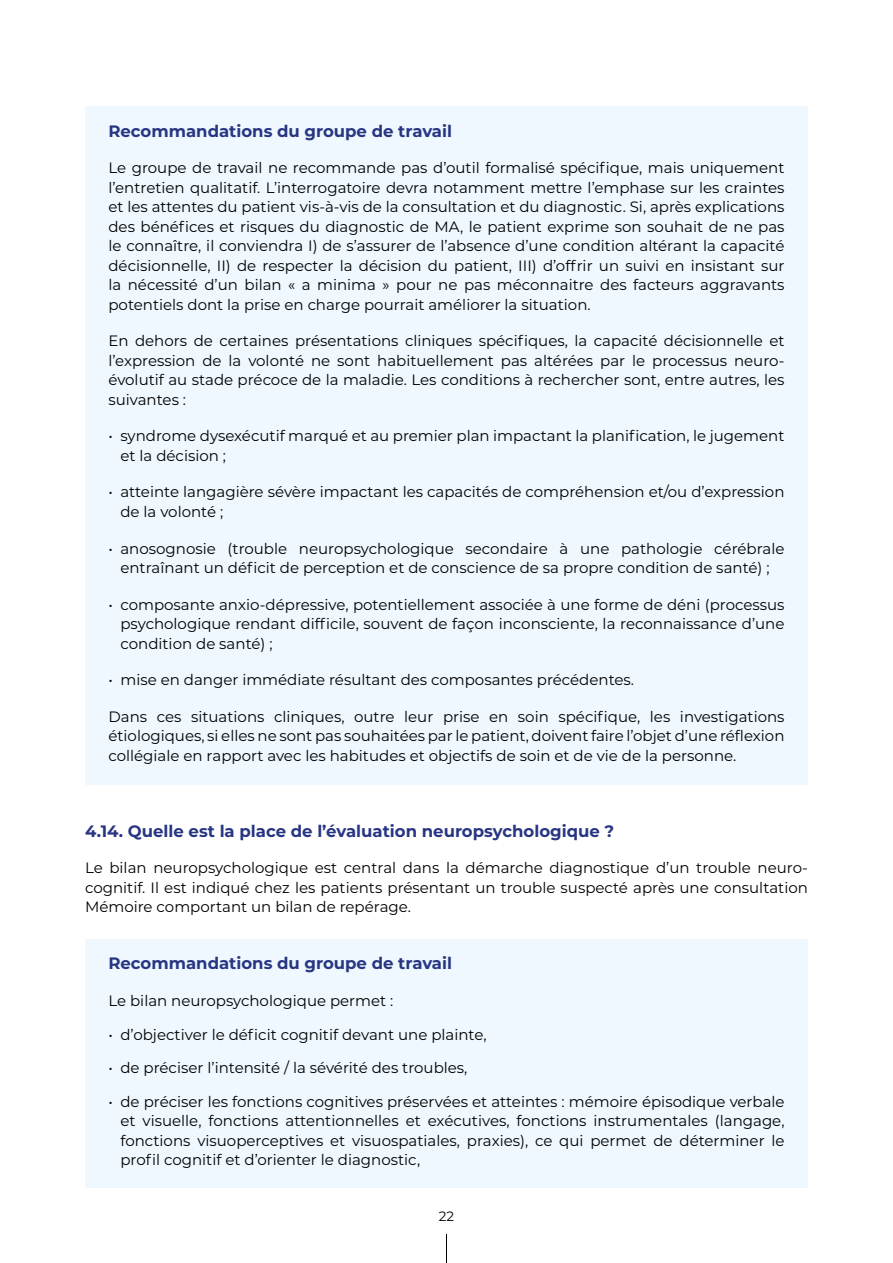
<style>
.page{position:relative;width:893px;height:1263px;background:#fff}
.page>*{position:absolute;margin:0;border:0;box-sizing:border-box;transform-origin:0 0}
.t1{font:700 16.5px "Montserrat";color:#283583}
.t2{font:15px/19.5px "Montserrat";color:#000;text-align:justify}
.t3{font:13.5px "Montserrat";color:#000}
</style>
<div class="page">
<svg style="left:446px;top:1234px;width:1px;height:29px"></svg>
<div style="left:85px;top:106px;width:723px;height:678px;background:#eef8fe"></div>
<div style="left:85px;top:939px;width:723px;height:248px;background:#eef8fe"></div>
<p class="t1" style="left:108px;top:119px;width:345px">Recommandations du groupe de travail</p>
<p class="t2" style="left:108px;top:158px;width:678px">Le groupe de travail ne recommande pas d’outil formalisé spécifique, mais uniquement l’entretien qualitatif. L’interrogatoire devra notamment mettre l’emphase sur les craintes et les attentes du patient vis-à-vis de la consultation et du diagnostic. Si, après explications des bénéfices et risques du diagnostic de MA, le patient exprime son souhait de ne pas le connaître, il conviendra I) de s’assurer de l’absence d’une condition altérant la capacité décisionnelle, II) de respecter la décision du patient, III) d’offrir un suivi en insistant sur la nécessité d’un bilan « a minima » pour ne pas méconnaitre des facteurs aggravants potentiels dont la prise en charge pourrait améliorer la situation.</p>
<p class="t2" style="left:108px;top:331px;width:678px">En dehors de certaines présentations cliniques spécifiques, la capacité décisionnelle et l’expression de la volonté ne sont habituellement pas altérées par le processus neuro&shy;évolutif au stade précoce de la maladie. Les conditions à rechercher sont, entre autres, les suivantes :</p>
<p class="t2" style="left:120px;top:426px;width:666px;text-indent:-12px">• syndrome dysexécutif marqué et au premier plan impactant la planification, le jugement et la décision ;</p>
<p class="t2" style="left:120px;top:482px;width:666px;text-indent:-12px">• atteinte langagière sévère impactant les capacités de compréhension et/ou d’expression de la volonté ;</p>
<p class="t2" style="left:108px;top:538px;width:678px;text-align:center">• anosognosie (trouble neuropsychologique secondaire à une pathologie cérébrale entraînant un déficit de perception et de conscience de sa propre condition de santé) ;</p>
<p class="t2" style="left:120px;top:594px;width:666px;text-indent:-12px">• composante anxio-dépressive, potentiellement associée à une forme de déni (processus psychologique rendant difficile, souvent de façon inconsciente, la reconnaissance d’une condition de santé) ;</p>
<p class="t2" style="left:108px;top:669px;width:527px">• mise en danger immédiate résultant des composantes précédentes.</p>
<p class="t2" style="left:108px;top:706px;width:678px">Dans ces situations cliniques, outre leur prise en soin spécifique, les investigations étiologiques, si elles ne sont pas souhaitées par le patient, doivent faire l’objet d’une réflexion collégiale en rapport avec les habitudes et objectifs de soin et de vie de la personne.</p>
<p class="t1" style="left:85px;top:819px;width:531px">4.14. Quelle est la place de l’évaluation neuropsychologique ?</p>
<p class="t2" style="left:85px;top:858px;width:724px">Le bilan neuropsychologique est central dans la démarche diagnostique d’un trouble neuro&shy;cognitif. Il est indiqué chez les patients présentant un trouble suspecté après une consultation Mémoire comportant un bilan de repérage.</p>
<p class="t1" style="left:108px;top:952px;width:345px">Recommandations du groupe de travail</p>
<p class="t2" style="left:108px;top:990px;width:286px">Le bilan neuropsychologique permet :</p>
<p class="t2" style="left:108px;top:1024px;width:380px">• d’objectiver le déficit cognitif devant une plainte,</p>
<p class="t2" style="left:108px;top:1057px;width:361px">• de préciser l’intensité / la sévérité des troubles,</p>
<p class="t2" style="left:120px;top:1091px;width:666px;text-indent:-12px">• de préciser les fonctions cognitives préservées et atteintes : mémoire épisodique verbale et visuelle, fonctions attentionnelles et exécutives, fonctions instrumentales (langage, fonctions visuoperceptives et visuospatiales, praxies), ce qui permet de déterminer le profil cognitif et d’orienter le diagnostic,</p>
<p class="t3" style="left:439px;top:1207px;width:17px">22</p>
</div>
